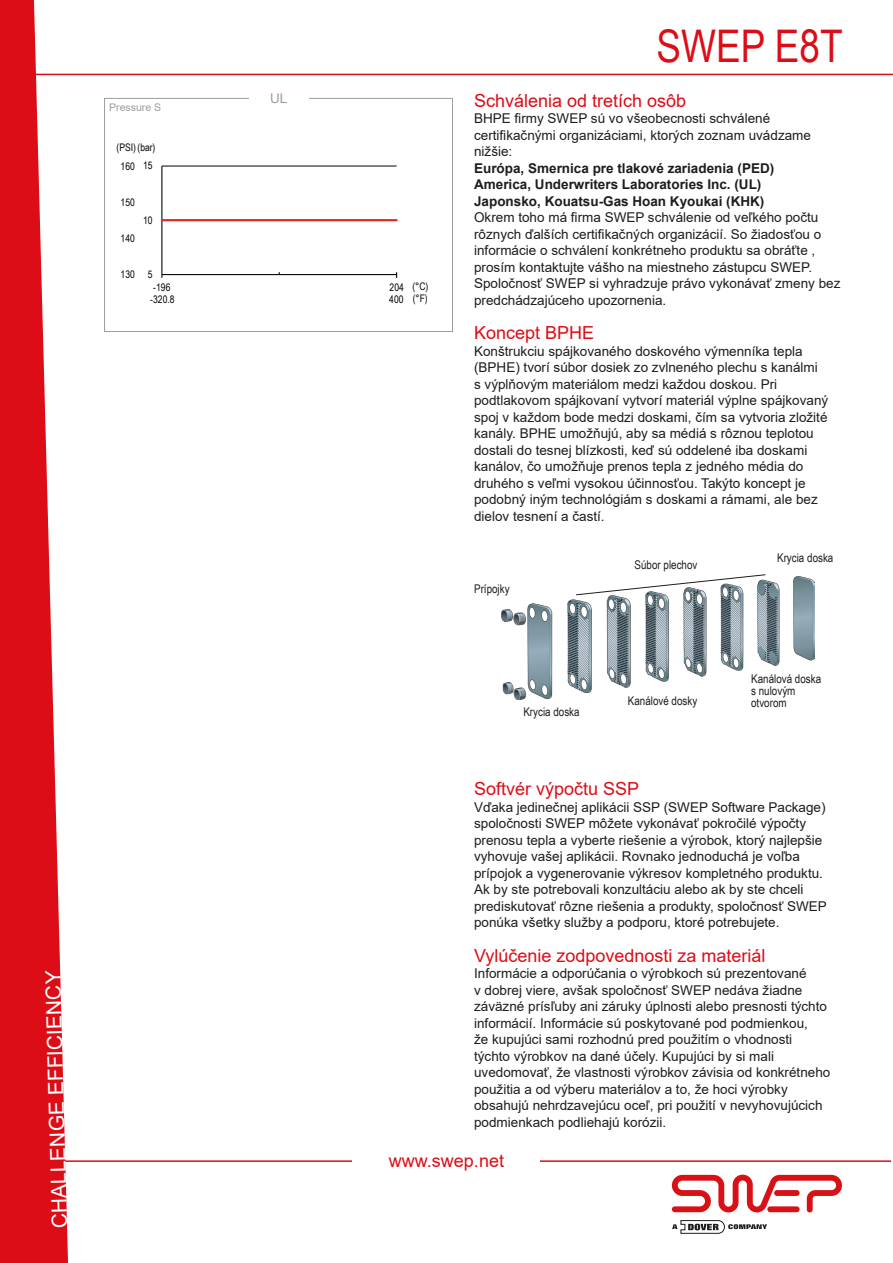
<style>
.page{position:relative;width:893px;height:1263px;background:#fff}
.page>*{position:absolute;margin:0;border:0;box-sizing:border-box;transform-origin:0 0}
.Rubrik_Arial_bold_30{font:45px "Arial Narrow";color:#dc0d16}
.t1{font:21px "Arial";color:#fff}
.t2{font:18px "Arial";color:#dc0d16}
.t3{font:13.5px/16.5px "Arial";color:#1d1d1b}
.t4{font:700 13.5px/16.5px "Arial";color:#1d1d1b}
.Bröd_9_11{font:13.5px "Arial";color:#9d9d9d}
.t5{font:12px/12px "Arial Narrow";color:#1d1d1b}
.t6{font:10.5px "Arial Narrow";color:#020204}
.Bröd_9_11-2{font:10.5px "Arial";color:#9d9d9d}
</style>
<div class="page">
<svg style="left:672px;top:1220px;width:95px;height:13px"></svg>
<svg style="left:672px;top:1175px;width:170px;height:37px"></svg>
<svg style="left:0;top:0;width:68px;height:1263px;fill:#dc0d16"></svg>
<hr style="left:0;top:1160px;width:891px;height:2px;background:#dc0d16">
<hr style="left:0;top:74px;width:893px;height:1px;background:#dc0d16">
<div style="left:353px;top:1154px;width:187px;height:13px;background:#fff"></div>
<img style="left:501px;top:577px;width:314px;height:122px">
<svg style="left:575px;top:574px;width:191px;height:22px"></svg>
<div style="left:104px;top:98px;width:349px;height:234px;border:1px solid #9d9d9d"></div>
<div style="left:249px;top:94px;width:59px;height:9px;background:#fff"></div>
<hr style="left:162px;top:166px;width:235px;height:1px;background:#020204">
<hr style="left:161px;top:166px;width:1px;height:109px;background:#020204">
<hr style="left:162px;top:274px;width:235px;height:1px;background:#020204">
<hr style="left:162px;top:219px;width:235px;height:2px;background:#e52821">
<h2 class="t1" style="left:46px;top:1229px;width:259px;rotate:-92deg">CHALLENGE EFFICIENCY</h2>
<p class="Bröd_9_11-2" style="left:109px;top:100px;width:53px">Pressure S</p>
<p class="Bröd_9_11" style="left:270px;top:89px;width:19px">UL</p>
<p class="t6" style="left:117px;top:140px;width:40px">(PSI)(bar)</p>
<p class="t6" style="left:121px;top:158px;width:16px">160</p>
<p class="t6" style="left:143px;top:158px;width:11px">15</p>
<p class="t6" style="left:121px;top:194px;width:16px">150</p>
<p class="t6" style="left:121px;top:230px;width:16px">140</p>
<p class="t6" style="left:143px;top:212px;width:11px">10</p>
<p class="t6" style="left:121px;top:266px;width:16px">130</p>
<p class="t6" style="left:148px;top:267px;width:6px">5</p>
<p class="t6" style="left:153px;top:279px;width:19px">-196</p>
<p class="t6" style="left:389px;top:279px;width:16px">204</p>
<p class="t6" style="left:412px;top:278px;width:17px">(°C)</p>
<p class="t6" style="left:150px;top:292px;width:26px">-320.8</p>
<p class="t6" style="left:389px;top:291px;width:40px">400 (°F)</p>
<p class="Rubrik_Arial_bold_30" style="left:657px;top:14px;width:187px">SWEP E8T</p>
<h3 class="t2" style="left:474px;top:88px;width:214px">Schválenia od tretích osôb</h3>
<p class="t3" style="left:474px;top:110px;width:338px">BHPE firmy SWEP sú vo všeobecnosti schválené certifikačnými organizáciami, ktorých zoznam uvádzame nižšie:</p>
<p class="t4" style="left:474px;top:160px;width:302px">Európa, Smernica pre tlakové zariadenia (PED)<br>America, Underwriters Laboratories Inc. (UL)<br>Japonsko, Kouatsu-Gas Hoan Kyoukai (KHK)</p>
<p class="t3" style="left:474px;top:209px;width:368px">Okrem toho má firma SWEP schválenie od veľkého počtu rôznych ďalších certifikačných organizácií. So žiadosťou o informácie o schválení konkrétneho produktu sa obráťte , prosím kontaktujte vášho na miestneho zástupcu SWEP.<br>Spoločnosť SWEP si vyhradzuje právo vykonávať zmeny bez predchádzajúceho upozornenia.</p>
<h3 class="t2" style="left:474px;top:320px;width:122px">Koncept BPHE</h3>
<p class="t3" style="left:474px;top:342px;width:356px">Konštrukciu spájkovaného doskového výmenníka tepla (BPHE) tvorí súbor dosiek zo zvlneného plechu s kanálmi<br>s výplňovým materiálom medzi každou doskou. Pri podtlakovom spájkovaní vytvorí materiál výplne spájkovaný spoj v každom bode medzi doskami, čím sa vytvoria zložité kanály. BPHE umožňujú, aby sa médiá s rôznou teplotou dostali do tesnej blízkosti, keď sú oddelené iba doskami kanálov, čo umožňuje prenos tepla z jedného média do druhého s veľmi vysokou účinnosťou. Takýto koncept je podobný iným technológiám s doskami a rámami, ale bez dielov tesnení a častí.</p>
<p class="t5" style="left:777px;top:551px;width:58px">Krycia doska</p>
<p class="t5" style="left:634px;top:559px;width:64px">Súbor plechov</p>
<p class="t5" style="left:474px;top:582px;width:37px">Prípojky</p>
<p class="t5" style="left:523px;top:705px;width:58px">Krycia doska</p>
<p class="t5" style="left:628px;top:694px;width:71px">Kanálové dosky</p>
<p class="t5" style="left:751px;top:672px;width:72px">Kanálová doska s nulovým otvorom</p>
<h3 class="t2" style="left:474px;top:776px;width:167px">Softvér výpočtu SSP</h3>
<p class="t3" style="left:474px;top:798px;width:354px">Vďaka jedinečnej aplikácii SSP (SWEP Software Package) spoločnosti SWEP môžete vykonávať pokročilé výpočty prenosu tepla a vyberte riešenie a výrobok, ktorý najlepšie vyhovuje vašej aplikácii. Rovnako jednoduchá je voľba prípojok a vygenerovanie výkresov kompletného produktu.<br>Ak by ste potrebovali konzultáciu alebo ak by ste chceli prediskutovať rôzne riešenia a produkty, spoločnosť SWEP ponúka všetky služby a podporu, ktoré potrebujete.</p>
<h3 class="t2" style="left:474px;top:943px;width:293px">Vylúčenie zodpovednosti za materiál</h3>
<p class="t3" style="left:474px;top:965px;width:358px">Informácie a odporúčania o výrobkoch sú prezentované<br>v dobrej viere, avšak spoločnosť SWEP nedáva žiadne záväzné prísľuby ani záruky úplnosti alebo presnosti týchto informácií. Informácie sú poskytované pod podmienkou,<br>že kupujúci sami rozhodnú pred použitím o vhodnosti týchto výrobkov na dané účely. Kupujúci by si mali uvedomovať, že vlastnosti výrobkov závisia od konkrétneho použitia a od výberu materiálov a to, že hoci výrobky obsahujú nehrdzavejúcu oceľ, pri použití v nevyhovujúcich podmienkach podliehajú korózii.</p>
<h3 class="t2" style="left:389px;top:1148px;width:117px">www.swep.net</h3>
</div>
